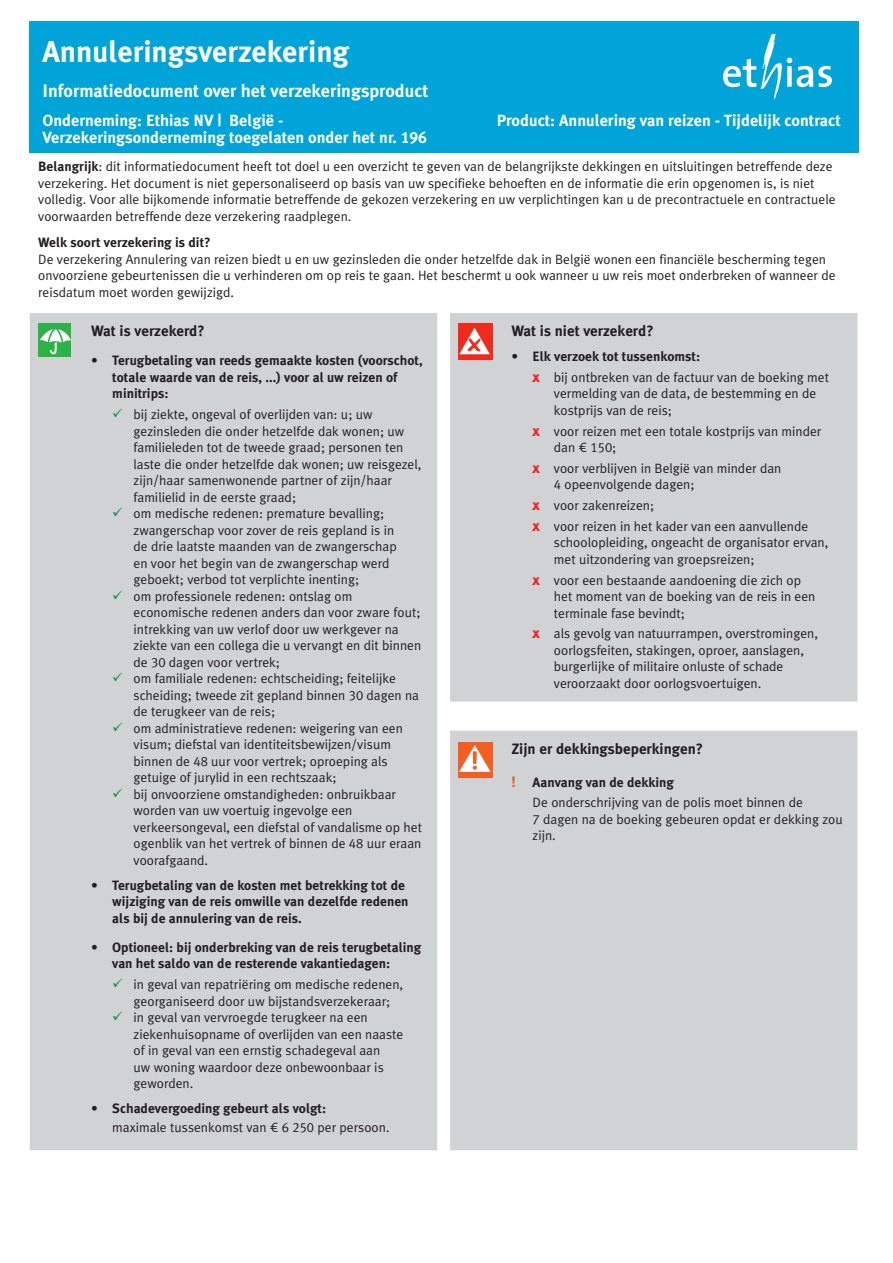
<style>
.page{position:relative;width:893px;height:1263px;background:#fff}
.page>*{position:absolute;margin:0;border:0;box-sizing:border-box;transform-origin:0 0}
.Gewone_tekst{font:700 30px "Meta Ethias";color:#fff}
.Gewone_tekst-2{font:700 18px "Meta Ethias";color:#fff}
.Gewone_tekst-3{font:700 16.2px/16.5px "Meta Ethias";color:#fff}
.Gewone_tekst-4{font:700 15px "Meta Ethias";color:#231f20}
.Gewone_tekst-5{font:13.5px/16.5px "Meta Ethias Normal";color:#231f20}
.Gewone_tekst-6{font:700 13.5px/16.5px "Meta Ethias";color:#231f20}
.s1{font-family:"Meta Ethias";font-weight:700}
.s2{font-family:"Meta Ethias Normal";font-weight:400}
.s3{color:#009847}
.s4{font-family:"Meta Ethias";font-weight:700;font-size:15px;color:#ee1d23}
.s5{font-size:15px;color:#f15921}
</style>
<div class="page">
<div style="left:30px;top:21px;width:829px;height:132px;background:#00a4d9"></div>
<svg style="left:723px;top:35px;width:109px;height:65px"></svg>
<div style="left:30px;top:313px;width:827px;height:837px;background:#d1d2d4"></div>
<img style="left:39px;top:324px;width:31px;height:32px">
<img style="left:458px;top:324px;width:34px;height:36px">
<img style="left:458px;top:742px;width:34px;height:35px">
<p class="Gewone_tekst" style="left:43px;top:34px;width:308px">Annuleringsverzekering</p>
<p class="Gewone_tekst-2" style="left:43px;top:81px;width:387px">Informatiedocument over het verzekeringsproduct</p>
<p class="Gewone_tekst-3" style="left:43px;top:113px;width:386px">Onderneming: Ethias NV | België -<br>Verzekeringsonderneming toegelaten onder het nr. 196</p>
<p class="Gewone_tekst-3" style="left:497px;top:112px;width:345px">Product: Annulering van reizen - Tijdelijk contract</p>
<p class="Gewone_tekst-5" style="left:38px;top:158px;width:799px"><span class="s1">Belangrijk</span>: dit informatiedocument heeft tot doel u een overzicht te geven van de belangrijkste dekkingen en uitsluitingen betreffende deze verzekering. Het document is niet gepersonaliseerd op basis van uw specifieke behoeften en de informatie die erin opgenomen is, is niet volledig. Voor alle bijkomende informatie betreffende de gekozen verzekering en uw verplichtingen kan u de precontractuele en contractuele voorwaarden betreffende deze verzekering raadplegen.</p>
<p class="Gewone_tekst-5" style="left:38px;top:234px;width:799px"><span class="s1">Welk soort verzekering is dit?<br></span>De verzekering Annulering van reizen biedt u en uw gezinsleden die onder hetzelfde dak in België wonen een financiële bescherming tegen onvoorziene gebeurtenissen die u verhinderen om op reis te gaan. Het beschermt u ook wanneer u uw reis moet onderbreken of wanneer de reisdatum moet worden gewijzigd.</p>
<p class="Gewone_tekst-4" style="left:91px;top:322px;width:115px">Wat is verzekerd?</p>
<p class="Gewone_tekst-6" style="left:112px;top:352px;width:312px;text-indent:-21px"><span class="s2">•</span> Terugbetaling van reeds gemaakte kosten (voorschot, totale waarde van de reis, ...) voor al uw reizen of minitrips:</p>
<p class="Gewone_tekst-5" style="left:134px;top:406px;width:289px;text-indent:-21px"><span class="s3">✓</span> bij ziekte, ongeval of overlijden van: u; uw gezinsleden die onder hetzelfde dak wonen; uw familieleden tot de tweede graad; personen ten laste die onder hetzelfde dak wonen; uw reisgezel, zijn/haar samenwonende partner of zijn/haar familielid in de eerste graad;</p>
<p class="Gewone_tekst-5" style="left:134px;top:505px;width:265px;text-indent:-21px"><span class="s3">✓</span> om medische redenen: premature bevalling; zwangerschap voor zover de reis gepland is in de drie laatste maanden van de zwangerschap en voor het begin van de zwangerschap werd geboekt; verbod tot verplichte inenting;</p>
<p class="Gewone_tekst-5" style="left:134px;top:587px;width:289px;text-indent:-21px"><span class="s3">✓</span> om professionele redenen: ontslag om economische redenen anders dan voor zware fout; intrekking van uw verlof door uw werkgever na ziekte van een collega die u vervangt en dit binnen de 30 dagen voor vertrek;</p>
<p class="Gewone_tekst-5" style="left:134px;top:670px;width:287px;text-indent:-21px"><span class="s3">✓</span> om familiale redenen: echtscheiding; feitelijke scheiding; tweede zit gepland binnen 30 dagen na de terugkeer van de reis;</p>
<p class="Gewone_tekst-5" style="left:134px;top:719px;width:271px;text-indent:-21px"><span class="s3">✓</span> om administratieve redenen: weigering van een visum; diefstal van identiteitsbewijzen/visum binnen de 48 uur voor vertrek; oproeping als getuige of jurylid in een rechtszaak;</p>
<p class="Gewone_tekst-5" style="left:134px;top:785px;width:290px;text-indent:-21px"><span class="s3">✓</span> bij onvoorziene omstandigheden: onbruikbaar worden van uw voertuig ingevolge een verkeersongeval, een diefstal of vandalisme op het ogenblik van het vertrek of binnen de 48 uur eraan voorafgaand.</p>
<p class="Gewone_tekst-6" style="left:112px;top:876px;width:298px;text-indent:-21px"><span class="s2">•</span> Terugbetaling van de kosten met betrekking tot de wijziging van de reis omwille van dezelfde redenen als bij de annulering van de reis.</p>
<p class="Gewone_tekst-6" style="left:112px;top:939px;width:310px;text-indent:-21px"><span class="s2">•</span> Optioneel: bij onderbreking van de reis terugbetaling van het saldo van de resterende vakantiedagen:</p>
<p class="Gewone_tekst-5" style="left:134px;top:976px;width:271px;text-indent:-21px"><span class="s3">✓</span> in geval van repatriëring om medische redenen, georganiseerd door uw bijstandsverzekeraar;</p>
<p class="Gewone_tekst-5" style="left:134px;top:1009px;width:271px;text-indent:-21px"><span class="s3">✓</span> in geval van vervroegde terugkeer na een ziekenhuisopname of overlijden van een naaste of in geval van een ernstig schadegeval aan<br>uw woning waardoor deze onbewoonbaar is geworden.</p>
<p class="Gewone_tekst-6" style="left:91px;top:1100px;width:237px"><span class="s2">•</span> Schadevergoeding gebeurt als volgt:</p>
<p class="Gewone_tekst-5" style="left:112px;top:1119px;width:279px">maximale tussenkomst van € 6 250 per persoon.</p>
<p class="Gewone_tekst-4" style="left:511px;top:322px;width:144px">Wat is niet verzekerd?</p>
<p class="Gewone_tekst-6" style="left:511px;top:348px;width:190px"><span class="s2">•</span> Elk verzoek tot tussenkomst:</p>
<p class="Gewone_tekst-5" style="left:554px;top:369px;width:277px;text-indent:-21px"><span class="s4">x</span> bij ontbreken van de factuur van de boeking met vermelding van de data, de bestemming en de kostprijs van de reis;</p>
<p class="Gewone_tekst-5" style="left:554px;top:422px;width:269px;text-indent:-21px"><span class="s4">x</span> voor reizen met een totale kostprijs van minder dan € 150;</p>
<p class="Gewone_tekst-5" style="left:554px;top:460px;width:229px;text-indent:-21px"><span class="s4">x</span> voor verblijven in België van minder dan<br>4 opeenvolgende dagen;</p>
<p class="Gewone_tekst-5" style="left:533px;top:497px;width:123px"><span class="s4">x</span> voor zakenreizen;</p>
<p class="Gewone_tekst-5" style="left:554px;top:518px;width:276px;text-indent:-21px"><span class="s4">x</span> voor reizen in het kader van een aanvullende schoolopleiding, ongeacht de organisator ervan, met uitzondering van groepsreizen;</p>
<p class="Gewone_tekst-5" style="left:554px;top:571px;width:263px;text-indent:-21px"><span class="s4">x</span> voor een bestaande aandoening die zich op het moment van de boeking van de reis in een terminale fase bevindt;</p>
<p class="Gewone_tekst-5" style="left:554px;top:625px;width:266px;text-indent:-21px"><span class="s4">x</span> als gevolg van natuurrampen, overstromingen, oorlogsfeiten, stakingen, oproer, aanslagen, burgerlijke of militaire onluste of schade veroorzaakt door oorlogsvoertuigen.</p>
<p class="Gewone_tekst-4" style="left:511px;top:740px;width:193px">Zijn er dekkingsbeperkingen?</p>
<p class="Gewone_tekst-6" style="left:511px;top:774px;width:164px"><span class="s5">!</span> Aanvang van de dekking</p>
<p class="Gewone_tekst-5" style="left:533px;top:794px;width:312px">De onderschrijving van de polis moet binnen de<br>7 dagen na de boeking gebeuren opdat er dekking zou zijn.</p>
</div>
